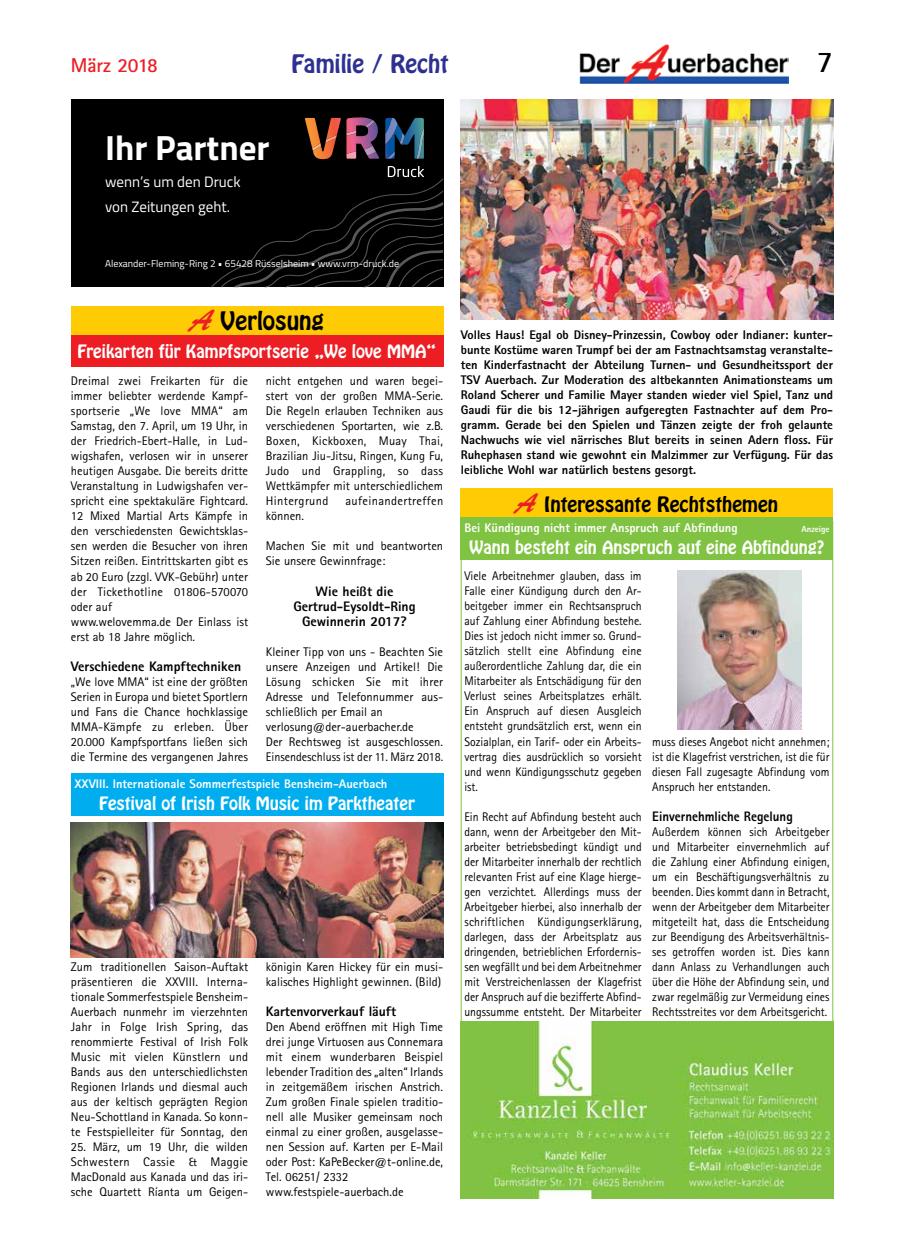
<style>
.page{position:relative;width:904px;height:1241px;background:#fff}
.page>*{position:absolute;margin:0;border:0;box-sizing:border-box;transform-origin:0 0}
.t1{font:700 35px "Titillium";color:#fff}
.t2{font:700 30px "Rotis Sans Serif";color:#000}
.t3{font:22.5px "Hobo";color:#2e3092}
.t4{font:22.5px "Hobo";color:#000}
.t5{font:700 20px "Rotis Sans Serif";letter-spacing:-.02em;color:#ed1d24}
.t6{font:18.75px "Hobo";color:#000}
.t7{font:16.25px "Hobo";color:#fff}
.t8{font:15px/25px "Titillium";color:#fff}
.t9{font:800 13.75px/15px "Rotis Sans Serif";color:#000;text-align:center}
.t10{font:800 13.75px "Rotis Sans Serif";color:#000;scale:.94 1}
.t11{font:12.5px/15px "Rotis Sans Serif";color:#000}
.t12{font:12.5px/15px "Rotis Sans Serif";color:#000;text-align:justify;scale:.94 1}
.t13{font:800 12.5px/15px "Rotis Sans Serif";color:#000;text-align:justify}
.t14{font:800 12.5px "Rotis Sans Serif";color:#fff}
.t15{font:12.5px "Rotis Sans Serif";letter-spacing:.03em;color:#000}
.t16{font:10px "Titillium";color:#fff}
.t17{font:800 8.75px "Rotis Sans Serif";color:#fff}
.s1{font-family:"Brush Script Std";font-size:30px;color:#ed1d24}
.s2{font-family:"Brush Script Std";font-size:27.5px;color:#ed1d24}
</style>
<div class="page">
<img style="left:579px;top:45px;width:209px;height:38px">
<img style="left:677px;top:570px;width:124px;height:159px">
<img style="left:461px;top:1020px;width:372px;height:178px">
<div style="left:461px;top:516px;width:372px;height:43px;background:#80c342"></div>
<div style="left:461px;top:488px;width:372px;height:28px;background:#ffcb05"></div>
<div style="left:71px;top:99px;width:372px;height:188px;background:#000"></div>
<img style="left:312px;top:117px;width:112px;height:42px">
<svg style="left:180px;top:166px;width:263px;height:121px"></svg>
<div style="left:71px;top:306px;width:372px;height:29px;background:#ffcb05"></div>
<div style="left:71px;top:335px;width:372px;height:32px;background:#ed1d24"></div>
<div style="left:71px;top:772px;width:372px;height:43px;background:#00aeef"></div>
<img style="left:461px;top:99px;width:372px;height:220px">
<img style="left:71px;top:822px;width:372px;height:135px">
<h3 class="t5" style="left:71px;top:52px;width:89px">März 2018</h3>
<h3 class="t3" style="left:292px;top:48px;width:158px">Familie / Recht</h3>
<h2 class="t2" style="left:817px;top:42px;width:18px">7</h2>
<h1 class="t1" style="left:105px;top:121px;width:166px">Ihr Partner</h1>
<p class="t8" style="left:105px;top:169px;width:137px">wenn’s um den Druck von Zeitungen geht.</p>
<p class="t16" style="left:105px;top:256px;width:295px">Alexander-Fleming-Ring 2 • 65428 Rüsselsheim • www.vrm-druck.de</p>
<h3 class="t4" style="left:190px;top:305px;width:136px"><span class="s1">A</span> Verlosung</h3>
<h3 class="t7" style="left:77px;top:339px;width:360px">Freikarten für Kampfsportserie „We love MMA“</h3>
<p class="t11" style="left:71px;top:373px;width:179px">Dreimal zwei Freikarten für die immer beliebter werdende Kampf&shy;sportserie „We love MMA“ am<br>Samstag, den 7. April, um 19 Uhr, in der Friedrich-Ebert-Halle, in Lud&shy;wigshafen, verlosen wir in unserer heutigen Ausgabe. Die bereits dritte<br>Veranstaltung in Ludwigshafen ver&shy;spricht eine spektakuläre Fightcard.<br>12 Mixed Martial Arts Kämpfe in den verschiedensten Gewichtsklas&shy;sen werden die Besucher von ihren<br>Sitzen reißen. Eintrittskarten gibt es ab 20 Euro (zzgl. VVK-Gebühr) unter der Tickethotline 01806-570070 oder auf<br>www.welovemma.de Der Einlass ist erst ab 18 Jahre möglich.</p>
<p class="t9" style="left:71px;top:658px;width:172px">Verschiedene Kampftechniken</p>
<p class="t11" style="left:71px;top:673px;width:179px;text-align:justify">„We love MMA“ ist eine der größten Serien in Europa und bietet Sportlern und Fans die Chance hochklassige MMA-Kämpfe zu erleben. Über 20.000 Kampfsportfans ließen sich die Termine des vergangenen Jahres</p>
<p class="t11" style="left:266px;top:373px;width:179px;text-align:justify">nicht entgehen und waren begei&shy;stert von der großen MMA-Serie.<br>Die Regeln erlauben Techniken aus verschiedenen Sportarten, wie z.B.<br>Boxen, Kickboxen, Muay Thai, Brazilian Jiu-Jitsu, Ringen, Kung Fu, Judo und Grappling, so dass Wettkämpfer mit unterschiedlichem Hintergrund</p>
<p class="t15" style="left:345px;top:494px;width:99px">aufeinandertreffen</p>
<p class="t11" style="left:266px;top:508px;width:40px">können.</p>
<p class="t11" style="left:266px;top:538px;width:179px">Machen Sie mit und beantworten<br>Sie unsere Gewinnfrage:</p>
<p class="t9" style="left:293px;top:583px;width:124px">Wie heißt die<br>Gertrud-Eysoldt-Ring<br>Gewinnerin 2017?</p>
<p class="t11" style="left:266px;top:643px;width:179px">Kleiner Tipp von uns - Beachten Sie unsere Anzeigen und Artikel! Die<br>Lösung schicken Sie mit ihrer<br>Adresse und Telefonnummer aus&shy;schließlich per Email an verlosung@der-auerbacher.de<br>Der Rechtsweg ist ausgeschlossen.<br>Einsendeschluss ist der 11. März 2018.</p>
<p class="t14" style="left:74px;top:775px;width:314px">XXVIII. Internationale Sommerfestspiele Bensheim-Auerbach</p>
<h3 class="t7" style="left:99px;top:792px;width:317px">Festival of Irish Folk Music im Parktheater</h3>
<p class="t11" style="left:71px;top:959px;width:179px;text-align:justify">Zum traditionellen Saison-Auftakt präsentieren die XXVIII. Interna&shy;tionale Sommerfestspiele Bensheim-Auerbach nunmehr im vierzehnten Jahr in Folge Irish Spring, das renommierte Festival of Irish Folk Music mit vielen Künstlern und Bands aus den unterschiedlichsten Regionen Irlands und diesmal auch aus der keltisch geprägten Region Neu-Schottland in Kanada. So konn&shy;te Festspielleiter für Sonntag, den</p>
<p class="t11" style="left:71px;top:1139px;width:179px;text-align:justify">25. März, um 19 Uhr, die wilden Schwestern Cassie &amp; Maggie MacDonald aus Kanada und das iri&shy;sche Quartett Ríanta um Geigen-</p>
<p class="t11" style="left:266px;top:959px;width:179px">königin Karen Hickey für ein musi&shy;kalisches Highlight gewinnen. (Bild)</p>
<p class="t9" style="left:266px;top:1003px;width:132px">Kartenvorverkauf läuft</p>
<p class="t11" style="left:266px;top:1019px;width:179px">Den Abend eröffnen mit High Time drei junge Virtuosen aus Connemara mit einem wunderbaren Beispiel lebender Tradition des „alten“ Irlands in zeitgemäßem irischen Anstrich.<br>Zum großen Finale spielen traditio&shy;nell alle Musiker gemeinsam noch einmal zu einer großen, ausgelasse&shy;nen Session auf. Karten per E-Mail oder Post: KaPeBecker@t-online.de, Tel. 06251/ 2332 www.festspiele-auerbach.de</p>
<p class="t13" style="left:461px;top:327px;width:374px">Volles Haus! Egal ob Disney-Prinzessin, Cowboy oder Indianer: kunter&shy;bunte Kostüme waren Trumpf bei der am Fastnachtsamstag veranstalte&shy;ten Kinderfastnacht der Abteilung Turnen- und Gesundheitssport der TSV Auerbach. Zur Moderation des altbekannten Animationsteams um Roland Scherer und Familie Mayer standen wieder viel Spiel, Tanz und Gaudi für die bis 12-jährigen aufgeregten Fastnachter auf dem Pro&shy;gramm. Gerade bei den Spielen und Tänzen zeigte der froh gelaunte Nachwuchs wie viel närrisches Blut bereits in seinen Adern floss. Für Ruhephasen stand wie gewohnt ein Malzimmer zur Verfügung. Für das leibliche Wohl war natürlich bestens gesorgt.</p>
<h3 class="t6" style="left:515px;top:491px;width:264px"><span class="s2">A</span> Interessante Rechtsthemen</h3>
<p class="t14" style="left:464px;top:519px;width:275px">Bei Kündigung nicht immer Anspruch auf Abfindung</p>
<p class="t17" style="left:801px;top:523px;width:30px">Anzeige</p>
<h3 class="t7" style="left:469px;top:536px;width:357px">Wann besteht ein Anspruch auf eine Abfindung?</h3>
<p class="t12" style="left:464px;top:568px;width:190px;text-align:left">Viele Arbeitnehmer glauben, dass im Falle einer Kündigung durch den Ar-- beitgeber immer ein Rechtsanspruch auf Zahlung einer Abfindung bestehe.<br>Dies ist jedoch nicht immer so. Grund&shy;sätzlich stellt eine Abfindung eine außerordentliche Zahlung dar, die ein Mitarbeiter als Entschädigung für den Verlust seines Arbeitsplatzes erhält.<br>Ein Anspruch auf diesen Ausgleich entsteht grundsätzlich erst, wenn ein Sozialplan, ein Tarif- oder ein Arbeits&shy;vertrag dies ausdrücklich so vorsieht und wenn Kündigungsschutz gegeben ist.</p>
<p class="t12" style="left:464px;top:808px;width:190px">Ein Recht auf Abfindung besteht auch dann, wenn der Arbeitgeber den Mit&shy;arbeiter betriebsbedingt kündigt und der Mitarbeiter innerhalb der rechtlich relevanten Frist auf eine Klage hierge&shy;gen verzichtet. Allerdings muss der Arbeitgeber hierbei, also innerhalb der schriftlichen Kündigungserklärung, darlegen, dass der Arbeitsplatz aus dringenden, betrieblichen Erfordernis&shy;sen wegfällt und bei dem Arbeitnehmer mit Verstreichenlassen der Klagefrist der Anspruch auf die bezifferte Abfind&shy;ungssumme entsteht. Der Mitarbeiter</p>
<p class="t12" style="left:652px;top:734px;width:190px">muss dieses Angebot nicht annehmen; ist die Klagefrist verstrichen, ist die für diesen Fall zugesagte Abfindung vom Anspruch her entstanden.</p>
<p class="t10" style="left:652px;top:807px;width:151px">Einvernehmliche Regelung</p>
<p class="t12" style="left:652px;top:824px;width:190px">Außerdem können sich Arbeitgeber und Mitarbeiter einvernehmlich auf die Zahlung einer Abfindung einigen, um ein Beschäftigungsverhältnis zu beenden. Dies kommt dann in Betracht, wenn der Arbeitgeber dem Mitarbeiter mitgeteilt hat, dass die Entscheidung zur Beendigung des Arbeitsverhältnis&shy;ses getroffen worden ist. Dies kann dann Anlass zu Verhandlungen auch über die Höhe der Abfindung sein, und zwar regelmäßig zur Vermeidung eines Rechtsstreites vor dem Arbeitsgericht.</p>
</div>
